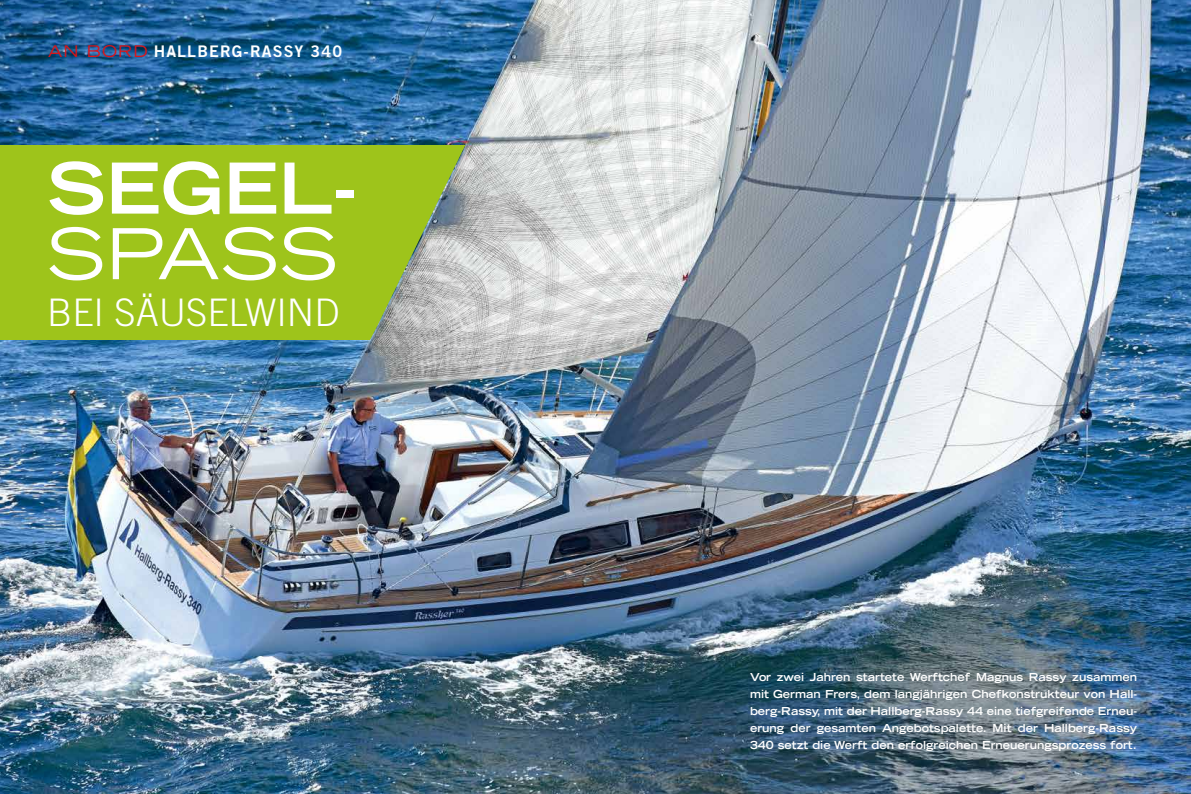
<style>
.page{position:relative;width:1191px;height:794px;background:#fff}
.page>*{position:absolute;margin:0;border:0;box-sizing:border-box;transform-origin:0 0}
.t1{font:700 expanded 70.2px "Trade Gothic LT Std";letter-spacing:.005em;color:#fff}
.t2{font:expanded 70.2px "Trade Gothic LT Std";letter-spacing:.01em;color:#fff}
.t3{font:300 38px "Trade Gothic LT Std";color:#fff}
.t4{font:16px "Trade Gothic LT Std Bd 2";letter-spacing:.07em;color:#fff}
.t5{font:700 expanded 11px/17px "Trade Gothic LT Std";color:#fff;text-align:justify}
.s1{font-family:"Trade Gothic LT Std";font-stretch:expanded;color:#dc1418}
</style>
<div class="page">
<img style="left:0;top:0;width:1191px;height:794px">
<div style="left:0;top:146px;width:551px;height:194px;background:#9ec41b"></div>
<img style="left:350px;top:144px;width:377px;height:238px">
<h3 class="t4" style="left:48px;top:42px;width:295px"><span class="s1">AN BORD</span> HALLBERG-RASSY 340</h3>
<h1 class="t1" style="left:47px;top:142px;width:311px">SEGEL-</h1>
<h1 class="t2" style="left:47px;top:208px;width:292px">SPASS</h1>
<h2 class="t3" style="left:47px;top:290px;width:294px">BEI SÄUSELWIND</h2>
<p class="t5" style="left:750px;top:668px;width:388px">Vor zwei Jahren startete Werftchef Magnus Rassy zusammen mit German Frers, dem langjährigen Chefkonstrukteur von Hall&shy;berg-Rassy, mit der Hallberg-Rassy 44 eine tiefgreifende Erneu&shy;erung der gesamten Angebotspalette. Mit der Hallberg-Rassy 340 setzt die Werft den erfolgreichen Erneuerungsprozess fort.</p>
</div>
